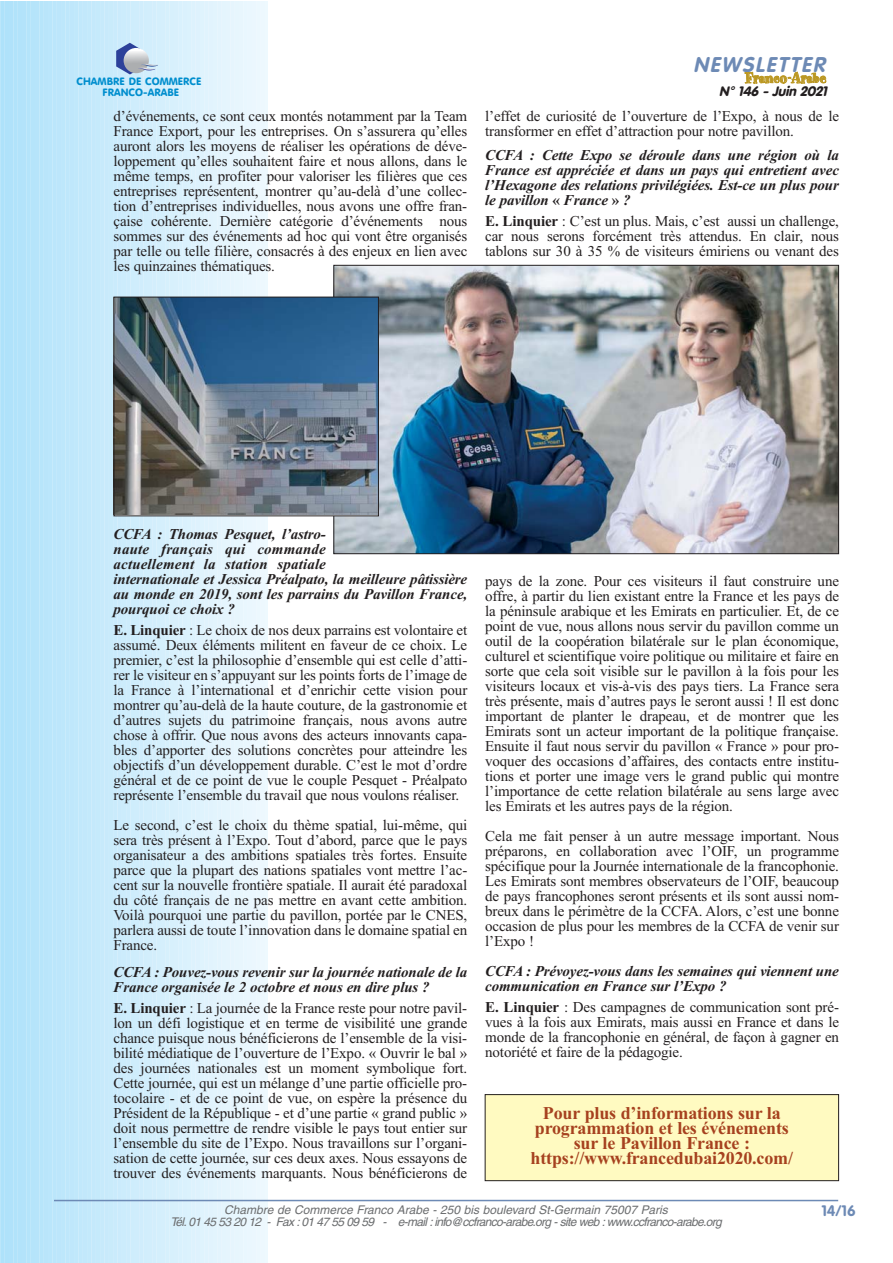
<style>
.page{position:relative;width:893px;height:1263px;background:#fff}
.page>*{position:absolute;margin:0;border:0;box-sizing:border-box;transform-origin:0 0}
.t1{font:italic 700 21px "VAG Rounded";color:#6d8ab5}
.t2{font:700 18px/15px "Times New Roman";letter-spacing:-.01em;color:#a6411f;text-align:center}
.t3{font:16.5px "Spumoni LP";letter-spacing:.02em;color:#bb9824}
.t4{font:15px/15px "Times New Roman";letter-spacing:-.01em;color:#231f20;text-align:justify}
.t5{font:italic 700 15px/15px "Times New Roman";letter-spacing:-.01em;color:#231f20}
.t6{font:700 15px "VAG Rounded";color:#6d8ab5}
.t7{font:italic 900 13.5px "VAG Rounded";color:#231f20}
.t8{font:italic 12px/12px "Helvetica";color:#6c6e70;text-align:center}
.t9{font:10.5px/10.5px "VAG Rounded BT";letter-spacing:.005em;color:#008ece;text-align:center}
.s1{font-style:normal}
.s2{font-weight:700}
</style>
<div class="page">
<div style="left:0;top:1px;width:7px;height:1262px;background:#aee2fa"></div>
<div style="left:6px;top:1px;width:10px;height:1262px;background:#b0e2fa"></div>
<svg style="left:13px;top:1px;width:1px;height:1262px"></svg>
<div style="left:15px;top:1px;width:10px;height:1262px;background:#b2e3fa"></div>
<div style="left:24px;top:1px;width:9px;height:1262px;background:#b4e4fa"></div>
<svg style="left:32px;top:1px;width:10px;height:1262px;background:#b7e4fa"></svg>
<div style="left:41px;top:1px;width:10px;height:1262px;background:#b9e5fa"></div>
<div style="left:50px;top:1px;width:9px;height:1262px;background:#bbe6fb"></div>
<div style="left:58px;top:1px;width:10px;height:1262px;background:#bde7fb"></div>
<div style="left:67px;top:1px;width:10px;height:1262px;background:#bfe7fb"></div>
<div style="left:76px;top:1px;width:9px;height:1262px;background:#c1e8fb"></div>
<div style="left:85px;top:1px;width:9px;height:1262px;background:#c3e9fb"></div>
<div style="left:93px;top:1px;width:10px;height:1262px;background:#c5eafb"></div>
<div style="left:102px;top:1px;width:9px;height:1262px;background:#c8eafb"></div>
<div style="left:111px;top:1px;width:9px;height:1262px;background:#caebfc"></div>
<div style="left:119px;top:1px;width:10px;height:1262px;background:#ccecfc"></div>
<div style="left:128px;top:1px;width:9px;height:1262px;background:#ceedfc"></div>
<div style="left:137px;top:1px;width:9px;height:1262px;background:#d0edfc"></div>
<div style="left:145px;top:1px;width:10px;height:1262px;background:#d2eefc"></div>
<div style="left:154px;top:1px;width:10px;height:1262px;background:#d4effc"></div>
<div style="left:163px;top:1px;width:9px;height:1262px;background:#d6f0fc"></div>
<div style="left:171px;top:1px;width:10px;height:1262px;background:#d8f0fc"></div>
<div style="left:180px;top:1px;width:10px;height:1262px;background:#daf1fd"></div>
<div style="left:189px;top:1px;width:9px;height:1262px;background:#ddf2fd"></div>
<div style="left:197px;top:1px;width:10px;height:1262px;background:#dff3fd"></div>
<div style="left:206px;top:1px;width:10px;height:1262px;background:#e1f3fd"></div>
<div style="left:215px;top:1px;width:9px;height:1262px;background:#e3f4fd"></div>
<div style="left:223px;top:1px;width:10px;height:1262px;background:#e5f5fd"></div>
<div style="left:232px;top:1px;width:10px;height:1262px;background:#e7f6fd"></div>
<div style="left:241px;top:1px;width:9px;height:1262px;background:#e9f7fe"></div>
<div style="left:249px;top:1px;width:10px;height:1262px;background:#ebf7fe"></div>
<div style="left:258px;top:1px;width:10px;height:1262px;background:#edf8fe"></div>
<svg style="left:116px;top:43px;width:42px;height:31px"></svg>
<hr style="left:54px;top:1200px;width:784px;height:1px;background:#6d8ab5">
<div style="left:485px;top:1094px;width:354px;height:87px;background:#fffac1"></div>
<div style="left:485px;top:1094px;width:354px;height:87px;border:1px solid #231f20"></div>
<img style="left:335px;top:267px;width:502px;height:285px">
<img style="left:116px;top:299px;width:261px;height:215px">
<div style="left:114px;top:297px;width:265px;height:219px;border:1px solid #231f20"></div>
<p class="t9" style="left:77px;top:77px;width:126px">CHAMBRE DE COMMERCE<br>FRANCO-ARABE</p>
<p class="t4" style="left:114px;top:109px;width:355px">d’événements, ce sont ceux montés notamment par la Team France Export, pour les entreprises. On s’assurera qu’elles auront alors les moyens de réaliser les opérations de déve&shy;loppement qu’elles souhaitent faire et nous allons, dans le même temps, en profiter pour valoriser les filières que ces entreprises représentent, montrer qu’au-delà d’une collec&shy;tion d’entreprises individuelles, nous avons une offre fran&shy;çaise cohérente. Dernière catégorie d’événements nous sommes sur des événements ad hoc qui vont être organisés par telle ou telle filière, consacrés à des enjeux en lien avec les quinzaines thématiques.</p>
<h1 class="t1" style="left:693px;top:56px;width:137px">NEWSLETTER</h1>
<p class="t3" style="left:745px;top:72px;width:82px">Franco-Arabe</p>
<p class="t7" style="left:719px;top:85px;width:112px">N° 146 - Juin 2021</p>
<p class="t4" style="left:485px;top:109px;width:355px">l’effet de curiosité de l’ouverture de l’Expo, à nous de le transformer en effet d’attraction pour notre pavillon.</p>
<p class="t5" style="left:485px;top:149px;width:355px;text-align:justify">CCFA : Cette Expo se déroule dans une région où la France est appréciée et dans un pays qui entretient avec l’Hexagone des relations privilégiées. Est-ce un plus pour le pavillon <span class="s1">«</span> France <span class="s1">»</span> ?</p>
<p class="t4" style="left:485px;top:214px;width:355px"><span class="s2">E. Linquier</span> : C’est un plus. Mais, c’est aussi un challenge, car nous serons forcément très attendus. En clair, nous tablons sur 30 à 35 % de visiteurs émiriens ou venant des</p>
<p class="t5" style="left:114px;top:528px;width:355px">CCFA : Thomas Pesquet, l’astro-<br>naute français qui commande<br>actuellement la station spatiale<br>internationale et Jessica Préalpato, la meilleure pâtissière au monde en 2019, sont les parrains du Pavillon France, pourquoi ce choix ?</p>
<p class="t4" style="left:114px;top:624px;width:355px"><span class="s2">E. Linquier</span> : Le choix de nos deux parrains est volontaire et assumé. Deux éléments militent en faveur de ce choix. Le premier, c’est la philosophie d’ensemble qui est celle d’atti&shy;rer le visiteur en s’appuyant sur les points forts de l’image de la France à l’international et d’enrichir cette vision pour montrer qu’au-delà de la haute couture, de la gastronomie et d’autres sujets du patrimoine français, nous avons autre chose à offrir. Que nous avons des acteurs innovants capa&shy;bles d’apporter des solutions concrètes pour atteindre les objectifs d’un développement durable. C’est le mot d’ordre général et de ce point de vue le couple Pesquet - Préalpato représente l’ensemble du travail que nous voulons réaliser.</p>
<p class="t4" style="left:114px;top:819px;width:355px">Le second, c’est le choix du thème spatial, lui-même, qui sera très présent à l’Expo. Tout d’abord, parce que le pays organisateur a des ambitions spatiales très fortes. Ensuite parce que la plupart des nations spatiales vont mettre l’ac&shy;cent sur la nouvelle frontière spatiale. Il aurait été paradoxal du côté français de ne pas mettre en avant cette ambition.<br>Voilà pourquoi une partie du pavillon, portée par le CNES, parlera aussi de toute l’innovation dans le domaine spatial en France.</p>
<p class="t5" style="left:114px;top:966px;width:355px">CCFA : Pouvez-vous revenir sur la journée nationale de la<br>France organisée le 2 octobre et nous en dire plus ?</p>
<p class="t4" style="left:114px;top:1002px;width:355px"><span class="s2">E. Linquier</span> : La journée de la France reste pour notre pavil&shy;lon un défi logistique et en terme de visibilité une grande chance puisque nous bénéficierons de l’ensemble de la visi&shy;bilité médiatique de l’ouverture de l’Expo. « Ouvrir le bal » des journées nationales est un moment symbolique fort.<br>Cette journée, qui est un mélange d’une partie officielle pro&shy;tocolaire - et de ce point de vue, on espère la présence du Président de la République - et d’une partie « grand public » doit nous permettre de rendre visible le pays tout entier sur l’ensemble du site de l’Expo. Nous travaillons sur l’organi&shy;sation de cette journée, sur ces deux axes. Nous essayons de trouver des événements marquants. Nous bénéficierons de</p>
<p class="t4" style="left:485px;top:574px;width:355px">pays de la zone. Pour ces visiteurs il faut construire une offre, à partir du lien existant entre la France et les pays de la péninsule arabique et les Emirats en particulier. Et, de ce point de vue, nous allons nous servir du pavillon comme un outil de la coopération bilatérale sur le plan économique, culturel et scientifique voire politique ou militaire et faire en sorte que cela soit visible sur le pavillon à la fois pour les visiteurs locaux et vis-à-vis des pays tiers. La France sera très présente, mais d’autres pays le seront aussi ! Il est donc important de planter le drapeau, et de montrer que les Emirats sont un acteur important de la politique française.<br>Ensuite il faut nous servir du pavillon « France » pour pro&shy;voquer des occasions d’affaires, des contacts entre institu&shy;tions et porter une image vers le grand public qui montre l’importance de cette relation bilatérale au sens large avec les Emirats et les autres pays de la région.</p>
<p class="t4" style="left:485px;top:829px;width:355px">Cela me fait penser à un autre message important. Nous préparons, en collaboration avec l’OIF, un programme spécifique pour la Journée internationale de la francophonie.<br>Les Emirats sont membres observateurs de l’OIF, beaucoup de pays francophones seront présents et ils sont aussi nom&shy;breux dans le périmètre de la CCFA. Alors, c’est une bonne occasion de plus pour les membres de la CCFA de venir sur l’Expo !</p>
<p class="t5" style="left:485px;top:965px;width:355px">CCFA : Prévoyez-vous dans les semaines qui viennent une communication en France sur l’Expo ?</p>
<p class="t4" style="left:485px;top:1000px;width:355px"><span class="s2">E. Linquier</span> : Des campagnes de communication sont pré&shy;vues à la fois aux Emirats, mais aussi en France et dans le monde de la francophonie en général, de façon à gagner en notoriété et faire de la pédagogie.</p>
<p class="t2" style="left:531px;top:1108px;width:264px">Pour plus d’informations sur la programmation et les événements sur le Pavillon France : https://www.francedubai2020.com/</p>
<p class="t8" style="left:170px;top:1204px;width:555px">Chambre de Commerce Franco Arabe - 250 bis boulevard St-Germain 75007 Paris<br>Tél. 01 45 53 20 12 - Fax: 01 47 55 09 59 - e-mail: info@ccfranco-arabe.org -site web : www.ccfranco-arabe.org</p>
<p class="t6" style="left:821px;top:1205px;width:36px">14/16</p>
</div>
